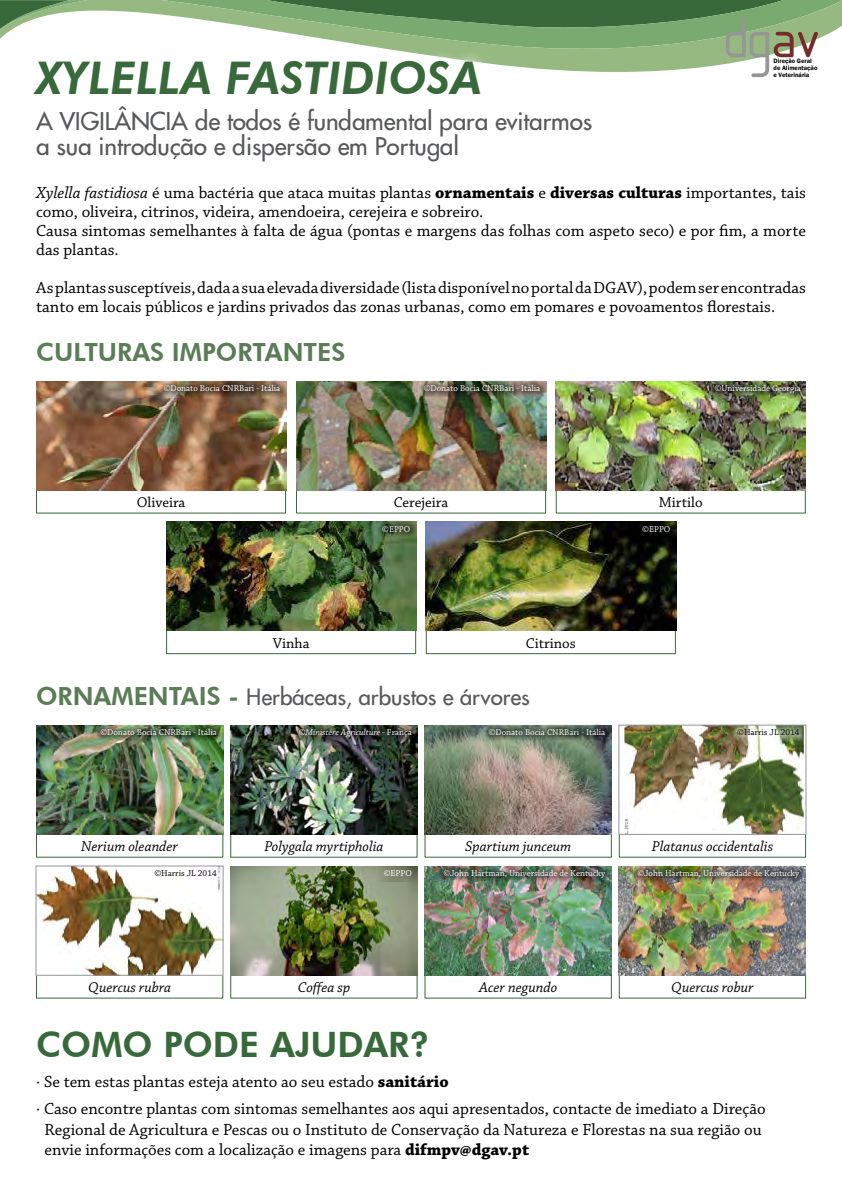
<style>
.page{position:relative;width:842px;height:1191px;background:#fff}
.page>*{position:absolute;margin:0;border:0;box-sizing:border-box;transform-origin:0 0}
.t1{font:italic 800 45px "Futura BT";color:#37693a}
.t2{font:800 35px "Futura BT";color:#37693a}
.t3{font:800 25px "Futura BT";color:#5a7d56}
.t4{font:24px/25px "Futura 2";color:#58595b}
.t5{font:22px "Futura 2";color:#58595b}
.t6{font:17px/19px "Chaparral Pro";color:#000}
.t7{font:italic 15px "Chaparral Pro";color:#000}
.t8{font:15px "Chaparral Pro";color:#000}
.t9{font:9px "Chaparral Pro";color:#fff}
.t10{font:italic 9px "Chaparral Pro";color:#fff}
.t11{font:9px "Chaparral Pro";color:#000}
.t12{font:600 6.4px/7.3px "Franklin Gothic";color:#000101}
.s1{font-style:italic}
.s2{font-weight:700}
.s3{font-family:"Futura BT";font-weight:800;font-size:25px;color:#5a7d56}
.s4{font-style:normal}
</style>
<div class="page">
<div style="left:36px;top:833px;width:187px;height:24px;border:1px solid #37693a"></div>
<img style="left:38px;top:867px;width:183px;height:106px">
<div style="left:36px;top:865px;width:187px;height:110px;border:1px solid #939598"></div>
<svg style="left:0;top:0;width:161px;height:39px"></svg>
<svg style="left:0;top:0;width:89px;height:30px"></svg>
<svg style="left:161px;top:0;width:681px;height:77px"></svg>
<div style="left:21px;top:48px;width:587px;height:130px;background:#fff"></div>
<div style="left:556px;top:489px;width:250px;height:24px;border:1px solid #37693a"></div>
<img style="left:556px;top:381px;width:250px;height:109px">
<img style="left:36px;top:381px;width:250px;height:109px">
<img style="left:296px;top:381px;width:250px;height:109px">
<div style="left:166px;top:630px;width:250px;height:24px;border:1px solid #37693a"></div>
<div style="left:426px;top:630px;width:250px;height:24px;border:1px solid #37693a"></div>
<div style="left:425px;top:974px;width:187px;height:24px;border:1px solid #37693a"></div>
<div style="left:425px;top:833px;width:187px;height:24px;border:1px solid #37693a"></div>
<img style="left:426px;top:522px;width:250px;height:109px">
<img style="left:230px;top:866px;width:187px;height:109px">
<img style="left:425px;top:866px;width:187px;height:109px">
<img style="left:619px;top:866px;width:187px;height:109px">
<img style="left:166px;top:522px;width:250px;height:109px">
<img style="left:622px;top:727px;width:182px;height:105px">
<div style="left:619px;top:725px;width:187px;height:109px;border:1px solid #939598"></div>
<img style="left:36px;top:725px;width:187px;height:109px">
<img style="left:230px;top:725px;width:188px;height:109px">
<img style="left:425px;top:725px;width:187px;height:109px">
<div style="left:637px;top:521px;width:38px;height:16px;background:#000;opacity:.8"></div>
<div style="left:379px;top:865px;width:38px;height:16px;background:#000;opacity:.8"></div>
<svg style="left:732px;top:724px;width:73px;height:16px"></svg>
<div style="left:149px;top:865px;width:73px;height:16px;background:#fff"></div>
<img style="left:439px;top:864px;width:172px;height:19px">
<svg style="left:484px;top:723px;width:127px;height:17px;background:#647166"></svg>
<img style="left:95px;top:723px;width:127px;height:17px">
<svg style="left:377px;top:521px;width:38px;height:16px"></svg>
<img style="left:710px;top:380px;width:96px;height:18px">
<svg style="left:419px;top:380px;width:127px;height:16px;background:#676656"></svg>
<svg style="left:159px;top:380px;width:127px;height:16px;background:#77614c"></svg>
<img style="left:294px;top:723px;width:123px;height:19px">
<img style="left:633px;top:864px;width:172px;height:19px">
<p class="t12" style="left:773px;top:57px;width:45px">Direção Geral de Alimentação e Veterinária</p>
<h1 class="t1" style="left:36px;top:51px;width:448px">XYLELLA FASTIDIOSA</h1>
<h3 class="t4" style="left:36px;top:109px;width:557px">A VIGILÂNCIA de todos é fundamental para evitarmos a sua introdução e dispersão em Portugal</h3>
<p class="t6" style="left:36px;top:184px;width:771px"><span class="s1">Xylella fastidiosa</span> é uma bactéria que ataca muitas plantas <span class="s2">ornamentais</span> e <span class="s2">diversas culturas</span> importantes, tais como, oliveira, citrinos, videira, amendoeira, cerejeira e sobreiro.<br>Causa sintomas semelhantes à falta de água (pontas e margens das folhas com aspeto seco) e por fim, a morte das plantas.</p>
<p class="t6" style="left:36px;top:279px;width:771px">As plantas susceptíveis, dada a sua elevada diversidade (lista disponível no portal da DGAV), podem ser encontradas tanto em locais públicos e jardins privados das zonas urbanas, como em pomares e povoamentos florestais.</p>
<h3 class="t3" style="left:36px;top:337px;width:311px">CULTURAS IMPORTANTES</h3>
<p class="t9" style="left:164px;top:383px;width:118px">©Donato Bocia CNRBari - Itália</p>
<p class="t9" style="left:424px;top:383px;width:118px">©Donato Bocia CNRBari - Itália</p>
<p class="t9" style="left:715px;top:383px;width:88px">©Universidade Georgia</p>
<p class="t8" style="left:137px;top:494px;width:50px">Oliveira</p>
<p class="t8" style="left:394px;top:494px;width:56px">Cerejeira</p>
<p class="t8" style="left:659px;top:494px;width:45px">Mirtilo</p>
<p class="t9" style="left:382px;top:524px;width:30px">©EPPO</p>
<p class="t9" style="left:642px;top:524px;width:30px">©EPPO</p>
<p class="t8" style="left:273px;top:634px;width:38px">Vinha</p>
<p class="t8" style="left:526px;top:634px;width:52px">Citrinos</p>
<p class="t5" style="left:36px;top:682px;width:495px"><span class="s3">ORNAMENTAIs -</span> Herbáceas, arbustos e árvores</p>
<p class="t9" style="left:100px;top:727px;width:118px">©Donato Bocia CNRBari - Itália</p>
<p class="t9" style="left:489px;top:727px;width:118px">©Donato Bocia CNRBari - Itália</p>
<p class="t10" style="left:299px;top:727px;width:114px"><span class="s4">©</span>Ministére Agriculture <span class="s4">- França</span></p>
<p class="t11" style="left:737px;top:727px;width:64px">©Harris JL 2014</p>
<p class="t7" style="left:81px;top:838px;width:98px">Nerium oleander</p>
<p class="t7" style="left:264px;top:838px;width:121px">Polygala myrtipholia</p>
<p class="t7" style="left:465px;top:838px;width:107px">Spartium junceum</p>
<p class="t7" style="left:652px;top:838px;width:123px">Platanus occidentalis</p>
<p class="t11" style="left:154px;top:868px;width:64px">©Harris JL 2014</p>
<p class="t9" style="left:443px;top:868px;width:163px">©John Hartman, Universidade de Kentucky</p>
<p class="t9" style="left:384px;top:868px;width:30px">©EPPO</p>
<p class="t9" style="left:637px;top:868px;width:163px">©John Hartman, Universidade de Kentucky</p>
<p class="t7" style="left:88px;top:979px;width:84px">Quercus rubra</p>
<p class="t7" style="left:298px;top:979px;width:54px">Coffea sp</p>
<h2 class="t2" style="left:36px;top:1022px;width:395px">COMO PODE AJUDAR?</h2>
<p class="t7" style="left:479px;top:979px;width:80px">Acer negundo</p>
<p class="t7" style="left:671px;top:979px;width:84px">Quercus robur</p>
<p class="t6" style="left:36px;top:1069px;width:731px;line-height:27px">∙ Se tem estas plantas esteja atento ao seu estado <span class="s2">sanitário<br></span>∙ Caso encontre plantas com sintomas semelhantes aos aqui apresentados, contacte de imediato a Direção</p>
<p class="t6" style="left:45px;top:1119px;width:719px;line-height:20.4px">Regional de Agricultura e Pescas ou o Instituto de Conservação da Natureza e Florestas na sua região ou envie informações com a localização e imagens para <span class="s2">difmpv@dgav.pt</span></p>
</div>
